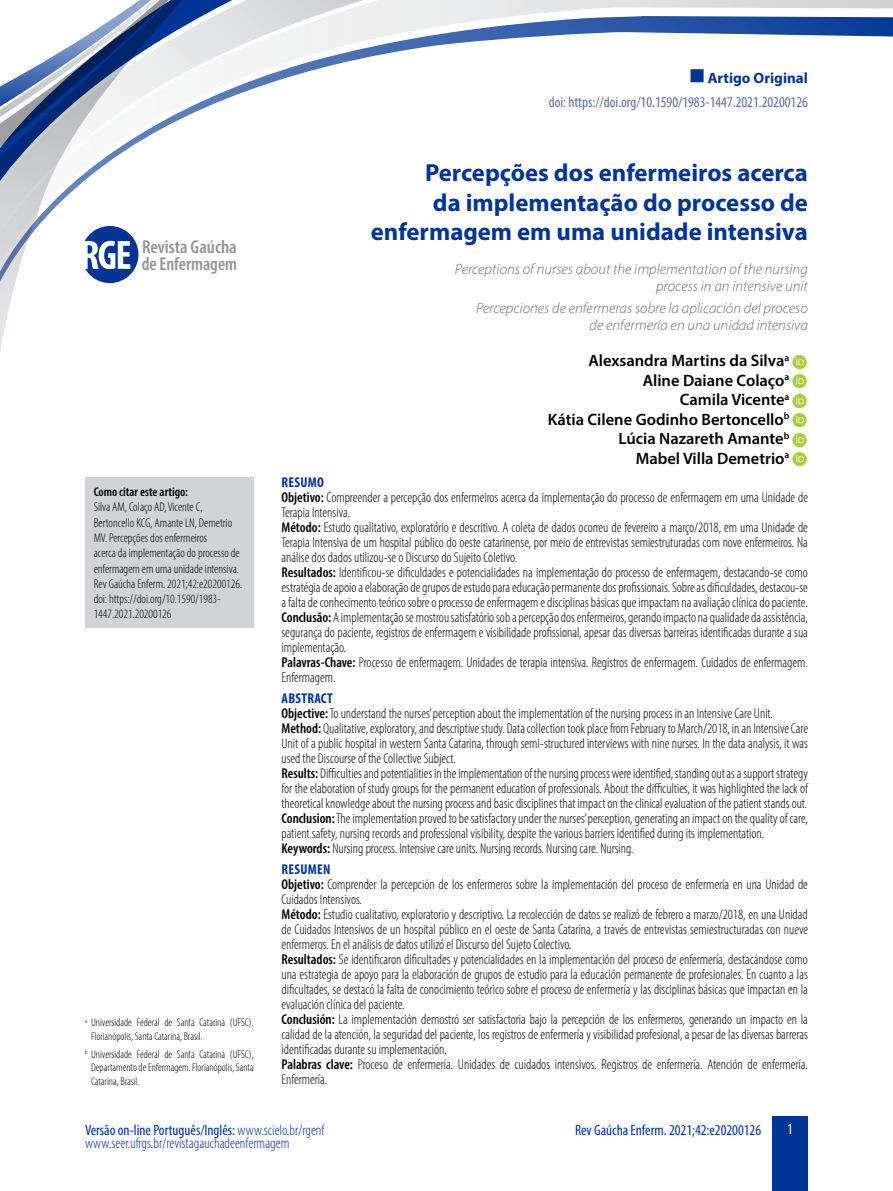
<style>
.page{position:relative;width:893px;height:1191px;background:#fff}
.page>*{position:absolute;margin:0;border:0;box-sizing:border-box;transform-origin:0 0}
.t1{font:700 24.75px/29.7px "Myriad Pro";color:#003595;text-align:right}
.t2{font:600 condensed 18.75px/16.6px "Myriad Pro";color:#939598}
.t3{font:600 16.5px/19.5px "Myriad Pro";color:#000;text-align:right}
.t4{font:italic 300 15px/16.5px "Myriad Pro";color:#6d6e71;text-align:right}
.t5{font:condensed 15px "Myriad Pro";color:#003595}
.t6{font:condensed 15px "Myriad Pro";color:#5a6da7}
.t7{font:300 condensed 15px "Myriad Pro";color:#003595}
.t8{font:700 15px "Myriad Pro";color:#003595}
.t9{font:condensed 15px "Myriad Pro";color:#fff}
.t10{font:300 condensed 14.25px/15px "Myriad Pro";color:#000}
.t11{font:300 condensed 12.75px/15.3px "Myriad Pro";color:#000}
.t12{font:600 condensed 12.75px "Myriad Pro";color:#000}
.t13{font:300 condensed 11.25px/13.5px "Myriad Pro";color:#000}
.s1{font-weight:700;color:#003595}
.s2{font-weight:600}
.s3{font-weight:300}
</style>
<div class="page">
<svg style="left:202px;top:0;width:691px;height:109px"></svg>
<svg style="left:0;top:0;width:202px;height:352px"></svg>
<div style="left:772px;top:1116px;width:36px;height:75px;background:#003595"></div>
<svg style="left:85px;top:226px;width:53px;height:57px"></svg>
<div style="left:85px;top:477px;width:168px;height:151px;background:#d1d3d4"></div>
<svg style="left:691px;top:69px;width:13px;height:14px"></svg>
<p class="t8" style="left:708px;top:68px;width:102px">Artigo Original</p>
<h2 class="t2" style="left:142px;top:238px;width:97px">Revista Gaúcha de Enfermagem</h2>
<p class="t12" style="left:94px;top:484px;width:96px">Como citar este artigo:</p>
<p class="t11" style="left:94px;top:499px;width:150px">Silva AM, Colaço AD, Vicente C, Bertoncello KCG, Amante LN, Demetrio MV. Percepções dos enfermeiros<br>acerca da implementação do processo de enfermagem em uma unidade intensiva.<br>Rev Gaúcha Enferm. 2021;42:e20200126. doi: https://doi.org/10.1590/1983- 1447.2021.20200126</p>
<p class="t13" style="left:91px;top:1015px;width:164px;text-indent:-6px"><sup>a</sup> Universidade Federal de Santa Catarina (UFSC).<br>Florianópolis, Santa Catarina, Brasil.</p>
<p class="t13" style="left:91px;top:1047px;width:164px;text-align:justify;text-indent:-6px"><sup>b</sup> Universidade Federal de Santa Catarina (UFSC), Departamento de Enfermagem. Florianópolis, Santa Catarina, Brasil.</p>
<p class="t6" style="left:549px;top:93px;width:261px">doi: https://doi.org/10.1590/1983-1447.2021.20200126</p>
<h1 class="t1" style="left:371px;top:157px;width:439px">Percepções dos enfermeiros acerca<br>da implementação do processo de enfermagem em uma unidade intensiva</h1>
<p class="t4" style="left:455px;top:261px;width:355px">Perceptions of nurses about the implementation of the nursing process in an intensive unit</p>
<p class="t4" style="left:476px;top:300px;width:333px">Percepciones de enfermeras sobre la aplicación del proceso de enfermería en una unidad intensiva</p>
<p class="t3" style="left:548px;top:351px;width:243px">Alexsandra Martins da Silva<sup>a<br></sup>Aline Daiane Colaço<sup>a<br></sup>Camila Vicente<sup>a<br></sup>Kátia Cilene Godinho Bertoncello<sup>b<br></sup>Lúcia Nazareth Amante<sup>b<br></sup>Mabel Villa Demetrio<sup>a</sup></p>
<p class="t10" style="left:281px;top:475px;width:528px"><span class="s1">RESUMO<br></span><span class="s2">Objetivo:</span> Compreender a percepção dos enfermeiros acerca da implementação do processo de enfermagem em uma Unidade de Terapia Intensiva.<br><span class="s2">Método:</span> Estudo qualitativo, exploratório e descritivo. A coleta de dados ocorreu de fevereiro a março/2018, em uma Unidade de Terapia Intensiva de um hospital público do oeste catarinense, por meio de entrevistas semiestruturadas com nove enfermeiros. Na análise dos dados utilizou-se o Discurso do Sujeito Coletivo.<br><span class="s2">Resultados:</span> Identificou-se dificuldades e potencialidades na implementação do processo de enfermagem, destacando-se como estratégia de apoio a elaboração de grupos de estudo para educação permanente dos profissionais. Sobre as dificuldades, destacou-se a falta de conhecimento teórico sobre o processo de enfermagem e disciplinas básicas que impactam na avaliação clínica do paciente.<br><span class="s2">Conclusão:</span> A implementação se mostrou satisfatório sob a percepção dos enfermeiros, gerando impacto na qualidade da assistência, segurança do paciente, registros de enfermagem e visibilidade profissional, apesar das diversas barreiras identificadas durante a sua implementação.<br><span class="s2">Palavras-Chave:</span> Processo de enfermagem. Unidades de terapia intensiva. Registros de enfermagem. Cuidados de enfermagem.<br>Enfermagem.</p>
<p class="t10" style="left:281px;top:691px;width:528px"><span class="s1">ABSTRACT<br></span><span class="s2">Objective:</span> To understand the nurses’ perception about the implementation of the nursing process in an Intensive Care Unit.<br><span class="s2">Method:</span> Qualitative, exploratory, and descriptive study. Data collection took place from February to March/2018, in an Intensive Care Unit of a public hospital in western Santa Catarina, through semi-structured interviews with nine nurses. In the data analysis, it was used the Discourse of the Collective Subject.<br><span class="s2">Results:</span> Difficulties and potentialities in the implementation of the nursing process were identified, standing out as a support strategy for the elaboration of study groups for the permanent education of professionals. About the difficulties, it was highlighted the lack of theoretical knowledge about the nursing process and basic disciplines that impact on the clinical evaluation of the patient stands out.<br><span class="s2">Conclusion:</span> The implementation proved to be satisfactory under the nurses’perception, generating an impact on the quality of care, patient safety, nursing records and professional visibility, despite the various barriers identified during its implementation.<br><span class="s2">Keywords:</span> Nursing process. Intensive care units. Nursing records. Nursing care. Nursing.</p>
<p class="t10" style="left:281px;top:862px;width:528px"><span class="s1">RESUMEN<br></span><span class="s2">Objetivo:</span> Comprender la percepción de los enfermeros sobre la implementación del proceso de enfermería en una Unidad de Cuidados Intensivos.<br><span class="s2">Método:</span> Estudio cualitativo, exploratorio y descriptivo. La recolección de datos se realizó de febrero a marzo/2018, en una Unidad de Cuidados Intensivos de un hospital público en el oeste de Santa Catarina, a través de entrevistas semiestructuradas con nueve enfermeros. En el análisis de datos utilizó el Discurso del Sujeto Colectivo.<br><span class="s2">Resultados:</span> Se identificaron dificultades y potencialidades en la implementación del proceso de enfermería, destacándose como una estrategia de apoyo para la elaboración de grupos de estudio para la educación permanente de profesionales. En cuanto a las dificultades, se destacó la falta de conocimiento teórico sobre el proceso de enfermería y las disciplinas básicas que impactan en la evaluación clínica del paciente.<br><span class="s2">Conclusión:</span> La implementación demostró ser satisfactoria bajo la percepción de los enfermeros, generando un impacto en la calidad de la atención, la seguridad del paciente, los registros de enfermería y visibilidad profesional, a pesar de las diversas barreras identificadas durante su implementación.<br><span class="s2">Palabras clave:</span> Proceso de enfermería. Unidades de cuidados intensivos. Registros de enfermería. Atención de enfermería.<br>Enfermería.</p>
<p class="t5" style="left:85px;top:1121px;width:241px">Versão on-line Português/Inglês: <span class="s3">www.scielo.br/rgenf</span></p>
<p class="t7" style="left:85px;top:1134px;width:206px">www.seer.ufrgs.br/revistagauchadeenfermagem</p>
<p class="t5" style="left:575px;top:1121px;width:188px">Rev Gaúcha Enferm. 2021;42:e20200126</p>
<p class="t9" style="left:787px;top:1120px;width:7px">1</p>
</div>
